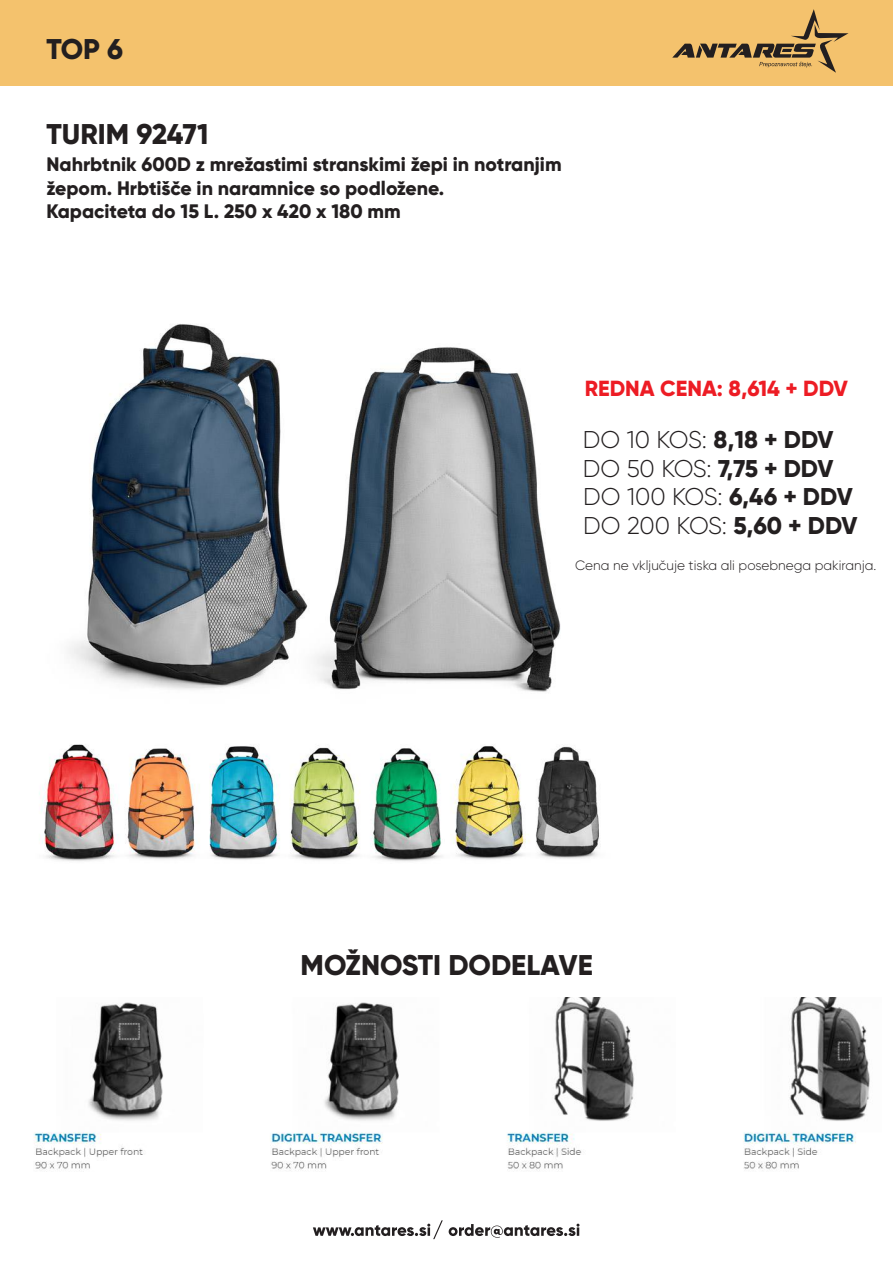
<style>
.page{position:relative;width:893px;height:1263px;background:#fff}
.page>*{position:absolute;margin:0;border:0;box-sizing:border-box;transform-origin:0 0}
.t1{font:800 28.5px "Gilroy";color:#231f20}
.t2{font:300 24.3px/28.8px "Gilroy";letter-spacing:-.01em;color:#231f20}
.t3{font:800 21.9px "Gilroy";color:#ed1c24}
.t4{font:800 19.5px/23.9px "Gilroy";color:#231f20}
.t5{font:300 13.5px "Gilroy";color:#231f20}
.s1{font-weight:800}
</style>
<div class="page">
<img style="left:39px;top:324px;width:560px;height:537px">
<div style="left:0;top:0;width:893px;height:85px;background:#f4c26d"></div>
<svg style="left:672px;top:9px;width:176px;height:64px"></svg>
<svg style="left:313px;top:1220px;width:266px;height:19px"></svg>
<img style="left:33px;top:997px;width:837px;height:175px">
<h1 class="t1" style="left:46px;top:36px;width:78px">TOP 6</h1>
<h1 class="t1" style="left:46px;top:122px;width:164px">TURIM 92471</h1>
<p class="t4" style="left:46px;top:153px;width:517px">Nahrbtnik 600D z mrežastimi stranskimi žepi in notranjim žepom. Hrbtišče in naramnice so podložene.<br>Kapaciteta do 15 L. 250 x 420 x 180 mm</p>
<p class="t3" style="left:585px;top:378px;width:265px">REDNA CENA: 8,614 + DDV</p>
<p class="t2" style="left:583px;top:426px;width:276px">DO 10 KOS: <span class="s1">8,18 + DDV<br></span>DO 50 KOS: <span class="s1">7,75 + DDV<br></span>DO 100 KOS: <span class="s1">6,46 + DDV<br></span>DO 200 KOS: <span class="s1">5,60 + DDV</span></p>
<p class="t5" style="left:575px;top:559px;width:303px">Cena ne vključuje tiska ali posebnega pakiranja.</p>
<h1 class="t1" style="left:301px;top:952px;width:294px">MOŽNOSTI DODELAVE</h1>
</div>
